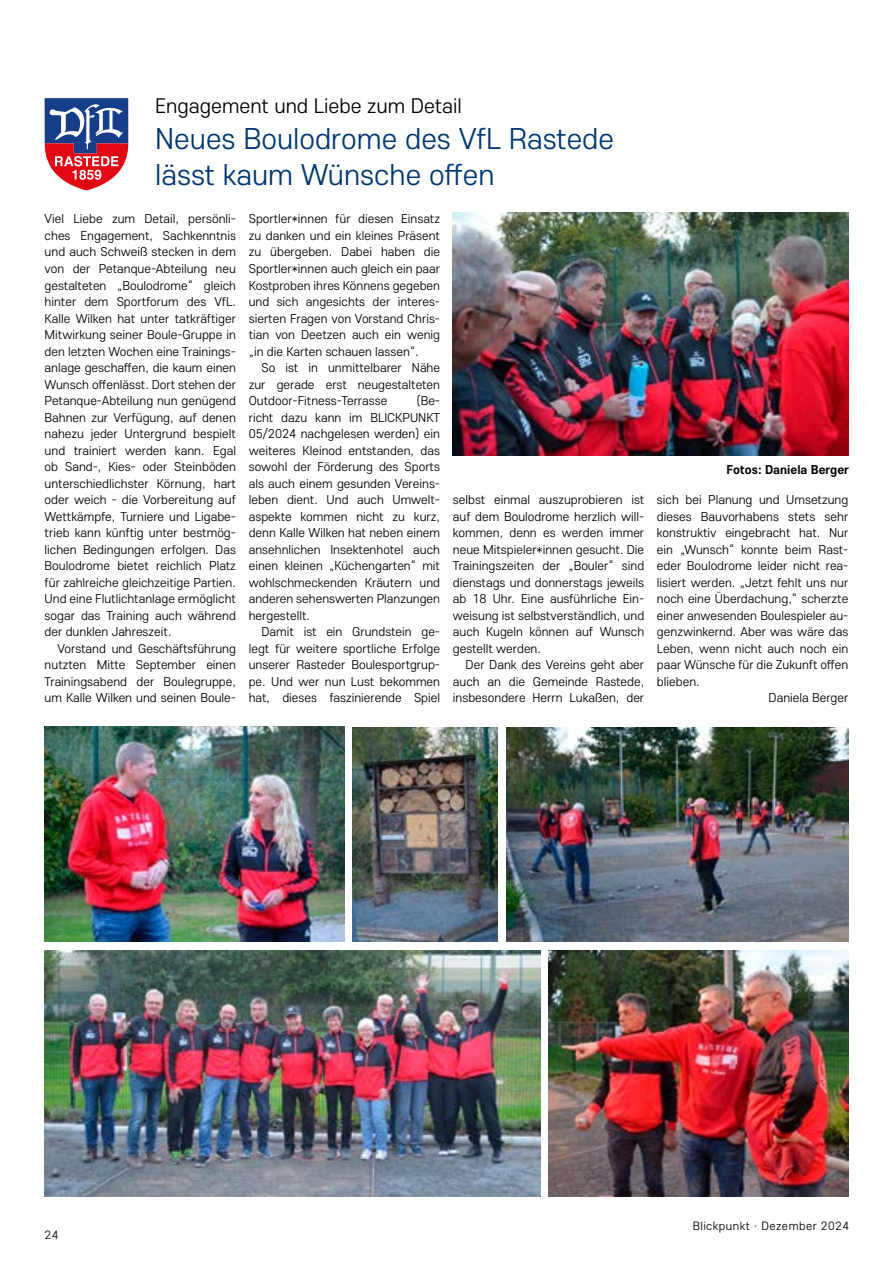
<style>
.page{position:relative;width:893px;height:1263px;background:#fff}
.page>*{position:absolute;margin:0;border:0;box-sizing:border-box;transform-origin:0 0}
.Ügross{font:300 30px/36px "Core Sans E 35";color:#003770}
.Üklein{font:300 21px "Core Sans E 35";color:#000}
.Grundschrift_3mm_Einzug{font:300 12.75px/16.5px "Core Sans E 35";color:#000;text-align:justify}
.Grundschrift_Ohne_Einzug{font:300 12.75px/16.5px "Core Sans E 35";color:#000;text-align:justify}
.Bildunterschrift{font:700 12.75px "Core Sans E 65";color:#000}
.t1{font:300 12px "Core Sans E 35";letter-spacing:.04em;color:#000}
</style>
<div class="page">
<img style="left:45px;top:726px;width:299px;height:216px">
<img style="left:353px;top:727px;width:144px;height:215px">
<img style="left:506px;top:727px;width:342px;height:215px">
<img style="left:45px;top:950px;width:495px;height:246px">
<img style="left:549px;top:950px;width:299px;height:246px">
<img style="left:453px;top:213px;width:395px;height:243px">
<svg style="left:45px;top:98px;width:83px;height:92px"></svg>
<p class="Üklein" style="left:155px;top:92px;width:308px">Engagement und Liebe zum Detail</p>
<p class="Ügross" style="left:155px;top:120px;width:460px">Neues Boulodrome des VfL Rastede lässt kaum Wünsche offen</p>
<p class="Grundschrift_Ohne_Einzug" style="left:45px;top:210px;width:193px">Viel Liebe zum Detail, persönli&shy;ches Engagement, Sachkenntnis und auch Schweiß stecken in dem von der Petanque-Abteilung neu gestalteten „Boulodrome“ gleich hinter dem Sportforum des VfL.<br>Kalle Wilken hat unter tatkräftiger Mitwirkung seiner Boule-Gruppe in den letzten Wochen eine Trainings&shy;anlage geschaffen, die kaum einen Wunsch offenlässt. Dort stehen der Petanque-Abteilung nun genügend Bahnen zur Verfügung, auf denen nahezu jeder Untergrund bespielt und trainiert werden kann. Egal ob Sand-, Kies- oder Steinböden unterschiedlichster Körnung, hart oder weich - die Vorbereitung auf Wettkämpfe, Turniere und Ligabe&shy;trieb kann künftig unter bestmög&shy;lichen Bedingungen erfolgen. Das Boulodrome bietet reichlich Platz für zahlreiche gleichzeitige Partien.<br>Und eine Flutlichtanlage ermöglicht sogar das Training auch während der dunklen Jahreszeit.</p>
<p class="Grundschrift_3mm_Einzug" style="left:45px;top:639px;width:193px;text-indent:13px">Vorstand und Geschäftsführung nutzten Mitte September einen Trainingsabend der Boulegruppe, um Kalle Wilken und seinen Boule-</p>
<p class="Grundschrift_3mm_Einzug" style="left:249px;top:210px;width:193px">Sportler*innen für diesen Einsatz zu danken und ein kleines Präsent zu übergeben. Dabei haben die Sportler*innen auch gleich ein paar Kostproben ihres Könnens gegeben und sich angesichts der interes&shy;sierten Fragen von Vorstand Chris&shy;tian von Deetzen auch ein wenig „in die Karten schauen lassen“.</p>
<p class="Grundschrift_3mm_Einzug" style="left:249px;top:359px;width:193px;text-indent:13px">So ist in unmittelbarer Nähe zur gerade erst neugestalteten Outdoor-Fitness-Terrasse</p>
<p class="Grundschrift_3mm_Einzug" style="left:249px;top:392px;width:193px;text-indent:168px">(Be&shy;richt dazu kann im BLICKPUNKT 05/2024 nachgelesen werden) ein weiteres Kleinod entstanden, das sowohl der Förderung des Sports als auch einem gesunden Vereins&shy;leben dient. Und auch Umwelt&shy;aspekte kommen nicht zu kurz, denn Kalle Wilken hat neben einem ansehnlichen Insektenhotel auch einen kleinen „Küchengarten“ mit wohlschmeckenden Kräutern und anderen sehenswerten Planzungen hergestellt.</p>
<p class="Grundschrift_3mm_Einzug" style="left:249px;top:623px;width:193px;text-indent:13px">Damit ist ein Grundstein ge&shy;legt für weitere sportliche Erfolge unserer Rasteder Boulesportgrup&shy;pe. Und wer nun Lust bekommen hat, dieses faszinierende Spiel</p>
<p class="Grundschrift_3mm_Einzug" style="left:453px;top:491px;width:193px">selbst einmal auszuprobieren ist auf dem Boulodrome herzlich will&shy;kommen, denn es werden immer neue Mitspieler*innen gesucht. Die Trainingszeiten der „Bouler“ sind dienstags und donnerstags jeweils ab 18 Uhr. Eine ausführliche Ein&shy;weisung ist selbstverständlich, und auch Kugeln können auf Wunsch gestellt werden.</p>
<p class="Grundschrift_3mm_Einzug" style="left:453px;top:656px;width:193px;text-indent:13px">Der Dank des Vereins geht aber auch an die Gemeinde Rastede, insbesondere Herrn Lukaßen, der</p>
<p class="Bildunterschrift" style="left:726px;top:461px;width:124px">Fotos: Daniela Berger</p>
<p class="Grundschrift_3mm_Einzug" style="left:657px;top:491px;width:193px">sich bei Planung und Umsetzung dieses Bauvorhabens stets sehr konstruktiv eingebracht hat. Nur ein „Wunsch“ konnte beim Rast&shy;eder Boulodrome leider nicht rea&shy;lisiert werden. „Jetzt fehlt uns nur noch eine Überdachung,“ scherzte einer anwesenden Boulespieler au&shy;genzwinkernd. Aber was wäre das Leben, wenn nicht auch noch ein paar Wünsche für die Zukunft offen blieben.</p>
<p class="Grundschrift_3mm_Einzug" style="left:769px;top:689px;width:81px">Daniela Berger</p>
<p class="t1" style="left:45px;top:1227px;width:15px">24</p>
<p class="t1" style="left:693px;top:1218px;width:158px">Blickpunkt · Dezember 2024</p>
</div>
